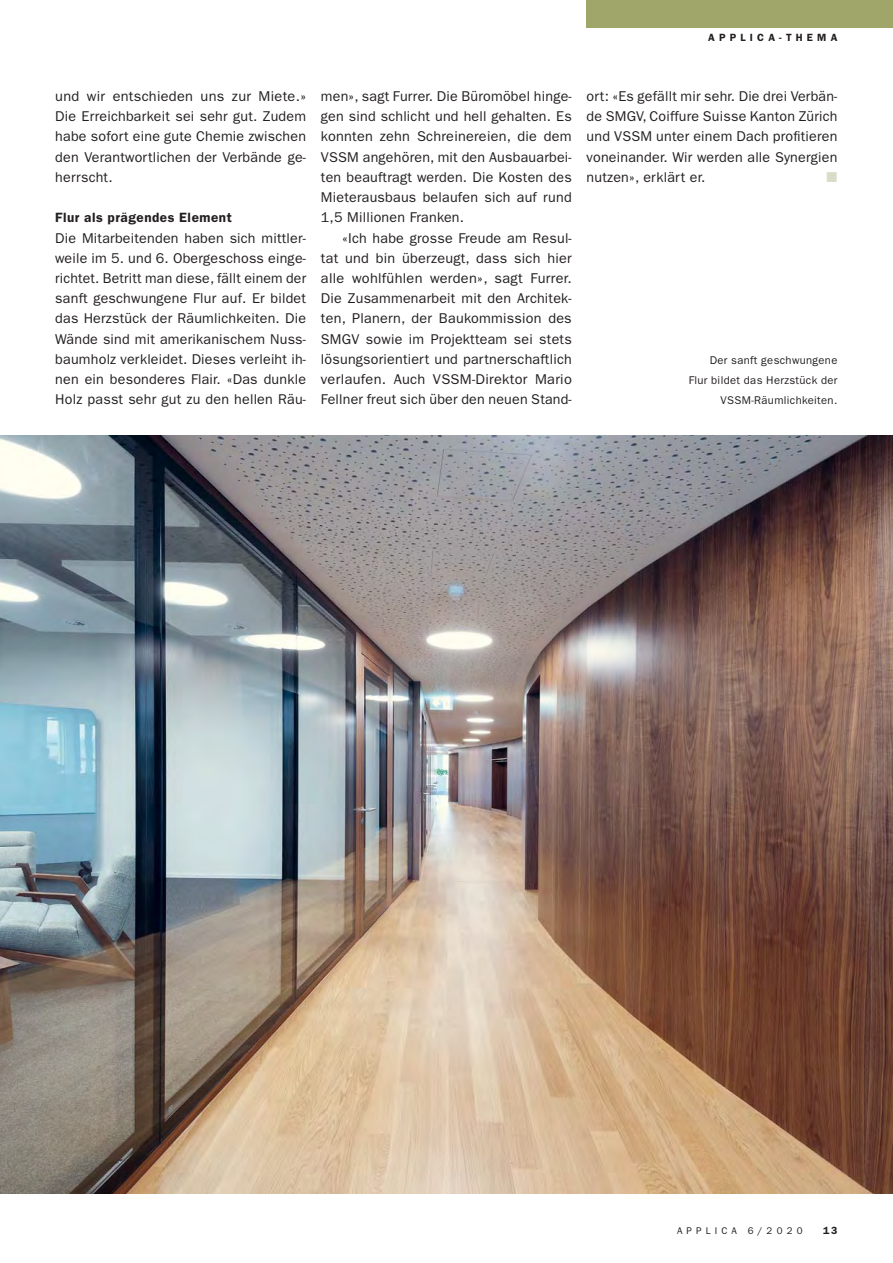
<style>
.page{position:relative;width:893px;height:1263px;background:#fff}
.page>*{position:absolute;margin:0;border:0;box-sizing:border-box;transform-origin:0 0}
.t1{font:14.25px/20.2px "ITC Franklin Gothic Std";letter-spacing:.015em;color:#231f20;text-align:justify}
.t2{font:14.25px "Zapf Dingbats Std";color:#dbdcc7}
.t3{font:600 13.5px "ITC Franklin Gothic Std";letter-spacing:.04em;color:#231f20}
.t4{font:11.25px/20.2px "ITC Franklin Gothic Std";letter-spacing:.03em;color:#231f20;text-align:right}
.t5{font:600 10.5px "ITC Franklin Gothic Std";letter-spacing:.4em;color:#231f20}
.t6{font:9.75px "ITC Franklin Gothic Std";letter-spacing:.42em;color:#231f20}
</style>
<div class="page">
<div style="left:587px;top:0;width:306px;height:28px;background:#a0a569"></div>
<img style="left:0;top:436px;width:893px;height:758px">
<p class="t5" style="left:708px;top:34px;width:131px">APPLICA-THEMA</p>
<p class="t1" style="left:55px;top:87px;width:252px">und wir entschieden uns zur Miete.» Die Erreichbarkeit sei sehr gut. Zudem habe sofort eine gute Chemie zwischen den Verantwortlichen der Verbände ge&shy;herrscht.</p>
<p class="t3" style="left:55px;top:213px;width:178px">Flur als prägendes Element</p>
<p class="t1" style="left:55px;top:229px;width:252px">Die Mitarbeitenden haben sich mittler&shy;weile im 5. und 6. Obergeschoss einge&shy;richtet. Betritt man diese, fällt einem der sanft geschwungene Flur auf. Er bildet das Herzstück der Räumlichkeiten. Die Wände sind mit amerikanischem Nuss&shy;baumholz verkleidet. Dieses verleiht ih&shy;nen ein besonderes Flair. «Das dunkle Holz passt sehr gut zu den hellen Räu-</p>
<p class="t1" style="left:321px;top:87px;width:252px">men», sagt Furrer. Die Büromöbel hinge&shy;gen sind schlicht und hell gehalten. Es konnten zehn Schreinereien, die dem VSSM angehören, mit den Ausbauarbei&shy;ten beauftragt werden. Die Kosten des Mieterausbaus belaufen sich auf rund 1,5 Millionen Franken.</p>
<p class="t1" style="left:321px;top:229px;width:252px;text-indent:21px">«Ich habe grosse Freude am Resul&shy;tat und bin überzeugt, dass sich hier alle wohlfühlen werden», sagt Furrer.<br>Die Zusammenarbeit mit den Architek&shy;ten, Planern, der Baukommission des SMGV sowie im Projektteam sei stets lösungs orientiert und partnerschaftlich verlaufen. Auch VSSM-Direktor Mario Fellner freut sich über den neuen Stand-</p>
<p class="t1" style="left:587px;top:87px;width:252px">ort: «Es gefällt mir sehr. Die drei Verbän&shy;de SMGV, Coiffure Suisse Kanton Zürich und VSSM unter einem Dach profitieren voneinander. Wir werden alle Synergien nutzen», erklärt er.</p>
<p class="t2" style="left:826px;top:169px;width:12px">■</p>
<p class="t4" style="left:689px;top:351px;width:150px">Der sanft geschwungene<br>Flur bildet das Herzstück der<br>VSSM-Räumlichkeiten.</p>
<p class="t6" style="left:677px;top:1227px;width:127px">APPLICA 6/2020</p>
<p class="t5" style="left:823px;top:1227px;width:16px">13</p>
</div>
